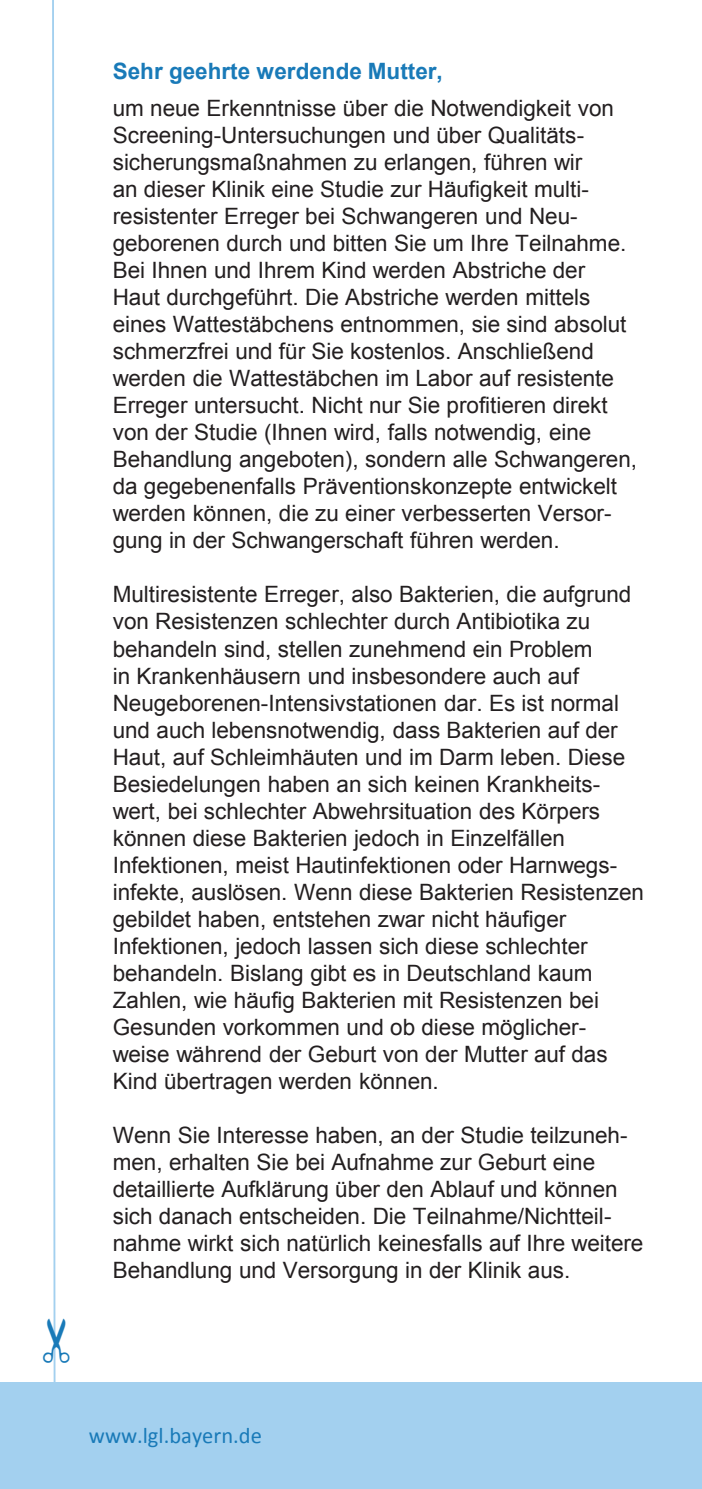
<style>
.page{position:relative;width:702px;height:1489px;background:#fff}
.page>*{position:absolute;margin:0;border:0;box-sizing:border-box;transform-origin:0 0}
.t1{font:50px "MS Gothic";color:#197ab8}
.t2{font:22.5px/27px "Arial";letter-spacing:-.005em;color:#231f20}
.t3{font:700 22.5px "Arial";color:#197ab8}
.t4{font:22.5px "Calibri";color:#197ab8}
</style>
<div class="page">
<svg style="left:52px;top:0;width:4px;height:1382px"></svg>
<div style="left:0;top:1382px;width:702px;height:106px;background:#a3d0ef"></div>
<h1 class="t1" style="left:30px;top:1365px;width:51px;rotate:-90deg">✂</h1>
<h2 class="t3" style="left:113px;top:56px;width:331px">Sehr geehrte werdende Mutter,</h2>
<p class="t2" style="left:113px;top:95px;width:525px">um neue Erkenntnisse über die Notwendigkeit von Screening-Untersuchungen und über Qualitäts&shy;sicherungsmaßnahmen zu erlangen, führen wir<br>an dieser Klinik eine Studie zur Häufigkeit multi&shy;resistenter Erreger bei Schwangeren und Neu&shy;geborenen durch und bitten Sie um Ihre Teilnahme.<br>Bei Ihnen und Ihrem Kind werden Abstriche der Haut durchgeführt. Die Abstriche werden mittels eines Wattestäbchens entnommen, sie sind absolut schmerzfrei und für Sie kostenlos. Anschließend werden die Wattestäbchen im Labor auf resistente Erreger untersucht. Nicht nur Sie profitieren direkt von der Studie (Ihnen wird, falls notwendig, eine Behandlung angeboten), sondern alle Schwangeren, da gegebenenfalls Präventionskonzepte entwickelt werden können, die zu einer verbesserten Versor&shy;gung in der Schwangerschaft führen werden.</p>
<p class="t2" style="left:113px;top:581px;width:532px">Multiresistente Erreger, also Bakterien, die aufgrund von Resistenzen schlechter durch Antibiotika zu behandeln sind, stellen zunehmend ein Problem<br>in Krankenhäusern und insbesondere auch auf Neugeborenen-Intensivstationen dar. Es ist normal und auch lebensnotwendig, dass Bakterien auf der Haut, auf Schleimhäuten und im Darm leben. Diese Besiedelungen haben an sich keinen Krankheits&shy;wert, bei schlechter Abwehrsituation des Körpers können diese Bakterien jedoch in Einzelfällen Infektionen, meist Hautinfektionen oder Harnwegs&shy;infekte, auslösen. Wenn diese Bakterien Resistenzen gebildet haben, entstehen zwar nicht häufiger Infektionen, jedoch lassen sich diese schlechter behandeln. Bislang gibt es in Deutschland kaum Zahlen, wie häufig Bakterien mit Resistenzen bei Gesunden vorkommen und ob diese möglicher&shy;weise während der Geburt von der Mutter auf das Kind übertragen werden können.</p>
<p class="t2" style="left:113px;top:1121px;width:532px">Wenn Sie Interesse haben, an der Studie teilzuneh&shy;men, erhalten Sie bei Aufnahme zur Geburt eine detaillierte Aufklärung über den Ablauf und können sich danach entscheiden. Die Teilnahme/Nichtteil&shy;nahme wirkt sich natürlich keinesfalls auf Ihre weitere Behandlung und Versorgung in der Klinik aus.</p>
<p class="t4" style="left:89px;top:1421px;width:174px">www.lgl.bayern.de</p>
</div>
